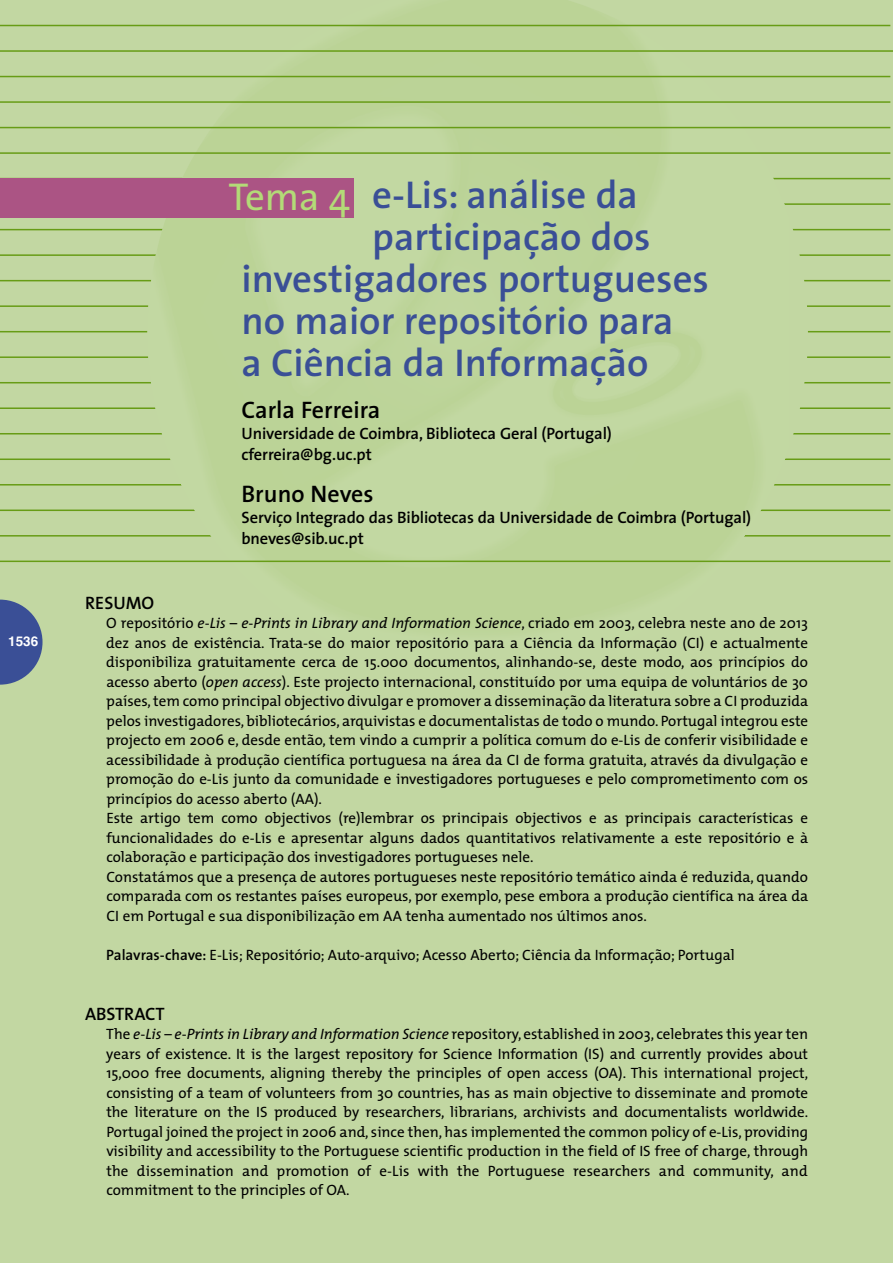
<style>
.page{position:relative;width:893px;height:1263px;background:#c2d7a2}
.page>*{position:absolute;margin:0;border:0;box-sizing:border-box;transform-origin:0 0}
.t1{font:600 39px "The Sans";color:#3a4f96}
.t2{font:39px "The Sans";color:#b3db77}
.t3{font:600 24px "The Sans";letter-spacing:.005em;color:#000}
.t4{font:600 18px "The Sans";color:#000}
.t5{font:600 16.5px/21px "The Sans";letter-spacing:-.005em;color:#000}
.t6{font:15px/19.5px "The Mix";color:#000}
.t7{font:700 13.5px "Helvetica";color:#fff}
.s1{font-style:italic}
.s2{font-family:"The Sans";font-weight:600}
</style>
<div class="page">
<hr style="left:0;top:382px;width:890px;height:1px;background:#679c16">
<hr style="left:0;top:407px;width:890px;height:2px;background:#679c16">
<hr style="left:0;top:280px;width:890px;height:1px;background:#679c16">
<hr style="left:0;top:305px;width:890px;height:2px;background:#679c16">
<hr style="left:0;top:331px;width:890px;height:1px;background:#679c16">
<hr style="left:0;top:356px;width:890px;height:2px;background:#679c16">
<hr style="left:0;top:254px;width:890px;height:2px;background:#679c16">
<hr style="left:0;top:433px;width:890px;height:1px;background:#679c16">
<hr style="left:0;top:458px;width:890px;height:2px;background:#679c16">
<hr style="left:0;top:484px;width:890px;height:1px;background:#679c16">
<hr style="left:0;top:509px;width:890px;height:2px;background:#679c16">
<hr style="left:0;top:535px;width:890px;height:1px;background:#679c16">
<hr style="left:0;top:178px;width:890px;height:1px;background:#679c16">
<hr style="left:0;top:203px;width:890px;height:2px;background:#679c16">
<hr style="left:0;top:229px;width:890px;height:1px;background:#679c16">
<img style="left:147px;top:0;width:641px;height:628px">
<hr style="left:0;top:561px;width:890px;height:1px;background:#679c16">
<hr style="left:0;top:25px;width:890px;height:1px;background:#679c16">
<hr style="left:0;top:50px;width:893px;height:2px;background:#679c16">
<hr style="left:0;top:76px;width:890px;height:1px;background:#679c16">
<hr style="left:0;top:101px;width:890px;height:2px;background:#679c16">
<hr style="left:0;top:127px;width:890px;height:1px;background:#679c16">
<hr style="left:0;top:152px;width:890px;height:2px;background:#679c16">
<div style="left:0;top:179px;width:354px;height:39px;background:#ab5484"></div>
<svg style="left:0;top:600px;width:43px;height:85px"></svg>
<p class="t7" style="left:8px;top:633px;width:32px">1536</p>
<h1 class="t1" style="left:372px;top:179px;width:267px">e-Lis: análise da</h1>
<h1 class="t1" style="left:372px;top:221px;width:280px">participação dos</h1>
<h1 class="t1" style="left:241px;top:263px;width:469px">investigadores portugueses</h1>
<h1 class="t1" style="left:241px;top:305px;width:434px">no maior repositório para</h1>
<h1 class="t1" style="left:241px;top:347px;width:409px">a Ciência da Informação</h1>
<h2 class="t3" style="left:241px;top:400px;width:141px">Carla Ferreira</h2>
<p class="t5" style="left:241px;top:424px;width:372px">Universidade de Coimbra, Biblioteca Geral (Portugal) cferreira@bg.uc.pt</p>
<h2 class="t3" style="left:241px;top:484px;width:134px">Bruno Neves</h2>
<p class="t5" style="left:241px;top:508px;width:511px">Serviço Integrado das Bibliotecas da Universidade de Coimbra (Portugal) bneves@sib.uc.pt</p>
<h1 class="t2" style="left:229px;top:182px;width:123px">Tema 4</h1>
<p class="t4" style="left:85px;top:596px;width:71px">RESUMO</p>
<p class="t6" style="left:106px;top:615px;width:703px">O repositório <span class="s1">e-Lis – e-Prints in Library and Information Science</span>, criado em 2003, celebra neste ano de 2013 dez anos de existência. Trata-se do maior repositório para a Ciência da Informação (CI) e actualmente disponibiliza gratuitamente cerca de 15.000 documentos, alinhando-se, deste modo, aos princípios do acesso aberto (<span class="s1">open access</span>). Este projecto internacional, constituído por uma equipa de voluntários de 30 países,tem como principal objectivo divulgar e promover a disseminação da literatura sobre a CI produzida pelos investigadores, bibliotecários, arquivistas e documentalistas de todo o mundo. Portugal integrou este projecto em 2006 e, desde então, tem vindo a cumprir a política comum do e-Lis de conferir visibilidade e acessibilidade à produção científica portuguesa na área da CI de forma gratuita, através da divulgação e promoção do e-Lis junto da comunidade e investigadores portugueses e pelo comprometimento com os princípios do acesso aberto (AA).<br>Este artigo tem como objectivos (re)lembrar os principais objectivos e as principais características e funcionalidades do e-Lis e apresentar alguns dados quantitativos relativamente a este repositório e à colaboração e participação dos investigadores portugueses nele.<br>Constatámos que a presença de autores portugueses neste repositório temático ainda é reduzida, quando comparada com os restantes países europeus, por exemplo, pese embora a produção científica na área da CI em Portugal e sua disponibilização em AA tenha aumentado nos últimos anos.</p>
<p class="t6" style="left:106px;top:947px;width:630px"><span class="s2">Palavras-chave:</span> E-Lis; Repositório; Auto-arquivo; Acesso Aberto; Ciência da Informação; Portugal</p>
<p class="t4" style="left:85px;top:1007px;width:81px">ABSTRACT</p>
<p class="t6" style="left:106px;top:1026px;width:703px;text-align:justify">The <span class="s1">e-Lis – e-Prints in Library and Information Science</span> repository, established in 2003, celebrates this year ten years of existence. It is the largest repository for Science Information (IS) and currently provides about 15,000 free documents, aligning thereby the principles of open access (OA). This international project, consisting of a team of volunteers from 30 countries, has as main objective to disseminate and promote the literature on the IS produced by researchers, librarians, archivists and documentalists worldwide.<br>Portugal joined the project in 2006 and, since then, has implemented the common policy of e-Lis, providing visibility and accessibility to the Portuguese scientific production in the field of IS free of charge, through the dissemination and promotion of e-Lis with the Portuguese researchers and community, and commitment to the principles of OA.</p>
</div>
